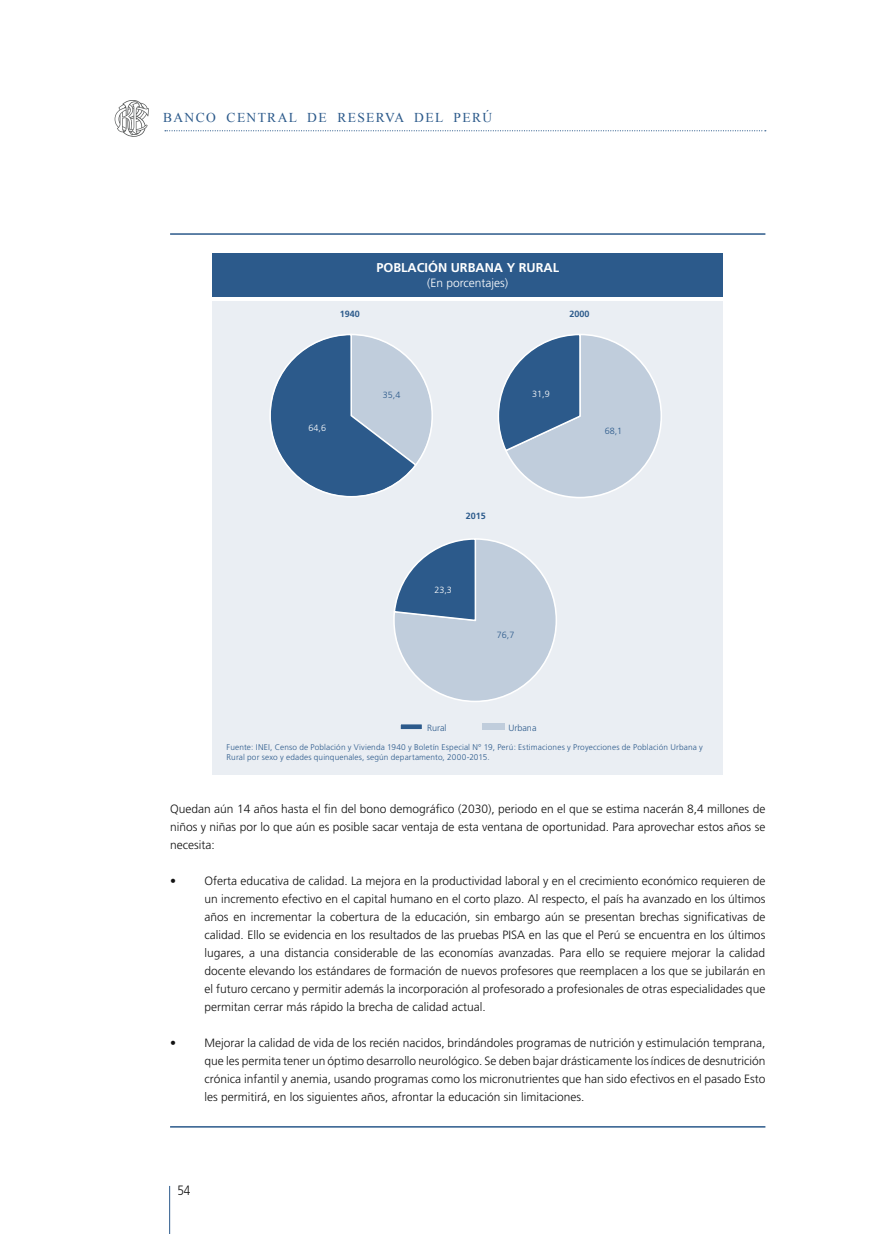
<style>
.page{position:relative;width:893px;height:1234px;background:#fff}
.page>*{position:absolute;margin:0;border:0;box-sizing:border-box;transform-origin:0 0}
.t1{font:13.5px "Times New Roman";letter-spacing:.1em;color:#2c5a8b}
.t2{font:300 13.5px "Frutiger";color:#121212;scale:.88 1}
.t3{font:700 12.75px "Frutiger";color:#fff}
.t4{font:300 12px/18px "Frutiger";color:#121212;text-align:justify}
.t5{font:300 12px "Frutiger";color:#fff}
.t6{font:300 9px "Frutiger";color:#2c5a8b}
.t7{font:700 9px "Frutiger";color:#2c5a8b}
.t8{font:300 9px "Frutiger";color:#fff}
.t9{font:300 8.25px/9.9px "Frutiger";letter-spacing:.02em;color:#2c5a8b}
</style>
<div class="page">
<svg style="left:165px;top:130px;width:601px;height:1px"></svg>
<hr style="left:169px;top:1185px;width:1px;height:48px;background:#2c5a8b">
<svg style="left:115px;top:100px;width:34px;height:37px"></svg>
<div style="left:213px;top:300px;width:510px;height:474px;background:#eaeef3"></div>
<div style="left:213px;top:253px;width:510px;height:43px;background:#2c5a8b"></div>
<svg style="left:400px;top:724px;width:22px;height:6px"></svg>
<div style="left:482px;top:723px;width:23px;height:6px;background:#c0cddc"></div>
<svg style="left:498px;top:334px;width:164px;height:164px"></svg>
<svg style="left:269px;top:334px;width:164px;height:163px"></svg>
<svg style="left:393px;top:538px;width:164px;height:164px"></svg>
<hr style="left:170px;top:233px;width:595px;height:2px;background:#2c5a8b">
<hr style="left:170px;top:1125px;width:595px;height:2px;background:#2c5a8b">
<p class="t1" style="left:163px;top:108px;width:330px">BANCO CENTRAL DE RESERVA DEL PERÚ</p>
<p class="t3" style="left:376px;top:260px;width:57px">POBLACIÓN</p>
<p class="t3" style="left:451px;top:260px;width:109px">URBANA Y RURAL</p>
<p class="t5" style="left:427px;top:276px;width:83px">(En porcentajes)</p>
<p class="t7" style="left:340px;top:308px;width:22px">1940</p>
<p class="t7" style="left:569px;top:308px;width:22px">2000</p>
<p class="t8" style="left:309px;top:422px;width:19px">64,6</p>
<p class="t6" style="left:383px;top:389px;width:19px">35,4</p>
<p class="t8" style="left:532px;top:389px;width:19px">31,9</p>
<p class="t7" style="left:466px;top:510px;width:22px">2015</p>
<p class="t8" style="left:434px;top:584px;width:19px">23,3</p>
<p class="t6" style="left:497px;top:630px;width:19px">76,7</p>
<p class="t6" style="left:427px;top:722px;width:21px">Rural</p>
<p class="t6" style="left:508px;top:722px;width:30px">Urbana</p>
<p class="t6" style="left:605px;top:425px;width:19px">68,1</p>
<p class="t9" style="left:227px;top:742px;width:478px">Fuente: INEI, Censo de Población y Vivienda 1940 y Boletín Especial N° 19, Perú: Estimaciones y Proyecciones de Población Urbana y<br>Rural por sexo y edades quinquenales, según departamento, 2000-2015.</p>
<p class="t4" style="left:170px;top:800px;width:597px">Quedan aún 14 años hasta el fin del bono demográfico (2030), periodo en el que se estima nacerán 8,4 millones de niños y niñas por lo que aún es posible sacar ventaja de esta ventana de oportunidad. Para aprovechar estos años se necesita:</p>
<p class="t4" style="left:205px;top:872px;width:562px;text-indent:-34px">• Oferta educativa de calidad. La mejora en la productividad laboral y en el crecimiento económico requieren de un incremento efectivo en el capital humano en el corto plazo. Al respecto, el país ha avanzado en los últimos años en incrementar la cobertura de la educación, sin embargo aún se presentan brechas significativas de calidad. Ello se evidencia en los resultados de las pruebas PISA en las que el Perú se encuentra en los últimos lugares, a una distancia considerable de las economías avanzadas. Para ello se requiere mejorar la calidad docente elevando los estándares de formación de nuevos profesores que reemplacen a los que se jubilarán en el futuro cercano y permitir además la incorporación al profesorado a profesionales de otras especialidades que permitan cerrar más rápido la brecha de calidad actual.</p>
<p class="t4" style="left:205px;top:1034px;width:562px;text-indent:-35px">• Mejorar la calidad de vida de los recién nacidos, brindándoles programas de nutrición y estimulación temprana, que les permita tener un óptimo desarrollo neurológico. Se deben bajar drásticamente los índices de desnutrición crónica infantil y anemia, usando programas como los micronutrientes que han sido efectivos en el pasado Esto les permitirá, en los siguientes años, afrontar la educación sin limitaciones.</p>
<p class="t2" style="left:177px;top:1182px;width:16px">54</p>
</div>
